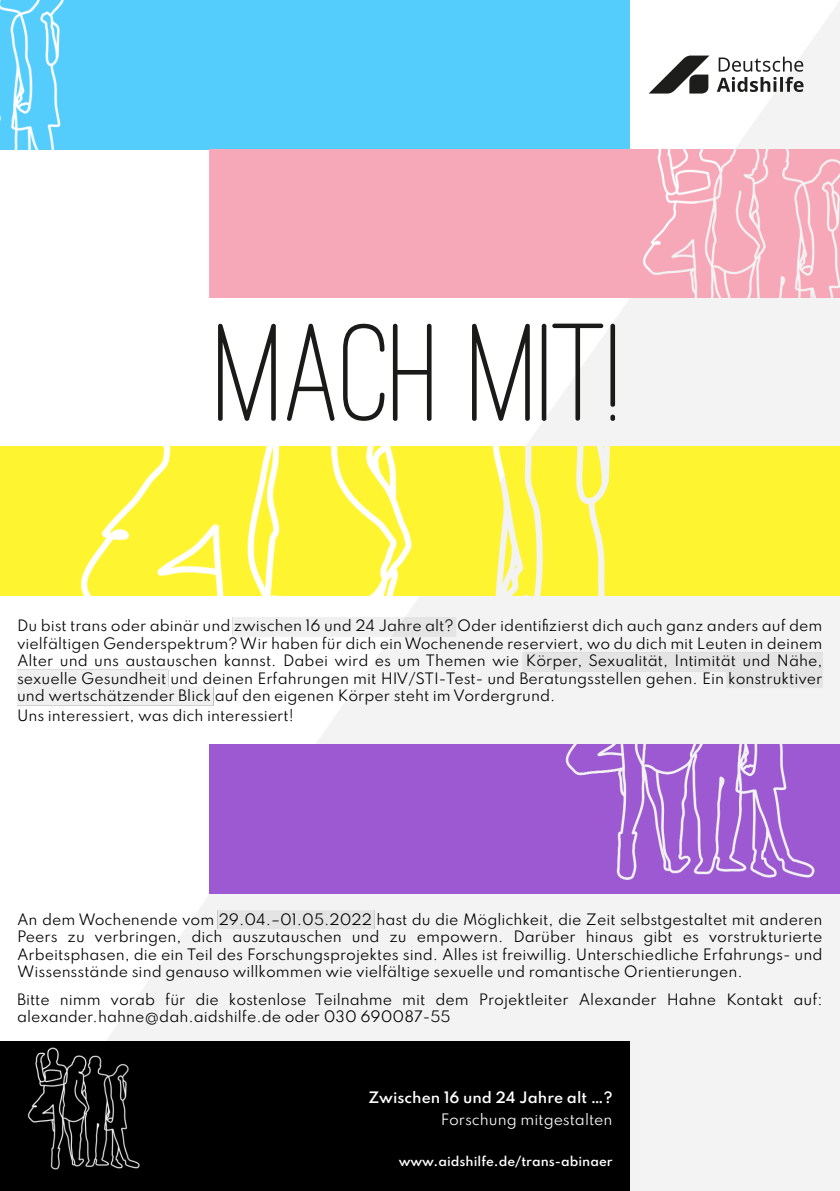
<style>
.page{position:relative;width:840px;height:1191px;background:#fff}
.page>*{position:absolute;margin:0;border:0;box-sizing:border-box;transform-origin:0 0}
.t1{font:500 144px "Ostrich Sans Rounded";color:#1a1a18}
.t2{font:14px/17.6px "Spartan";color:#000;text-align:justify}
.t3{font:600 14px "Spartan";color:#fff}
.t4{font:14px "Spartan";color:#fff}
.t5{font:600 12px "Spartan";color:#fff}
</style>
<div class="page">
<img style="left:0;top:0;width:839px;height:1191px">
<div style="left:0;top:0;width:629px;height:149px;background:#55cdfc"></div>
<div style="left:210px;top:149px;width:629px;height:149px;background:#f7a8b8"></div>
<img style="left:0;top:447px;width:839px;height:148px">
<div style="left:822px;top:744px;width:17px;height:149px;background:#9c59d1"></div>
<div style="left:0;top:1042px;width:629px;height:149px;background:#000"></div>
<img style="left:17px;top:617px;width:805px;height:312px">
<svg style="left:648px;top:56px;width:155px;height:38px"></svg>
<h1 class="t1" style="left:217px;top:313px;width:407px">MACH MIT!</h1>
<p class="t2" style="left:17px;top:618px;width:807px">Du bist trans oder abinär und zwischen 16 und 24 Jahre alt? Oder identifizierst dich auch ganz anders auf dem vielfältigen Genderspektrum?Wir haben für dich einWochenende reserviert, wo du dich mit Leuten in deinem Alter und uns austauschen kannst. Dabei wird es um Themen wie Körper, Sexualität, Intimität und Nähe, sexuelle Gesundheit und deinen Erfahrungen mit HIV/STI-Test- und Beratungsstellen gehen. Ein konstruktiver und wertschätzender Blick auf den eigenen Körper steht im Vordergrund.</p>
<p class="t2" style="left:17px;top:708px;width:278px">Uns interessiert, was dich interessiert!</p>
<p class="t2" style="left:17px;top:912px;width:807px">An dem Wochenende vom 29.04.–01.05.2022 hast du die Möglichkeit, die Zeit selbstgestaltet mit anderen Peers zu verbringen, dich auszutauschen und zu empowern. Darüber hinaus gibt es vorstrukturierte Arbeitsphasen, die ein Teil des Forschungsprojektes sind. Alles ist freiwillig. Unterschiedliche Erfahrungs- und Wissensstände sind genauso willkommen wie vielfältige sexuelle und romantische Orientierungen.</p>
<p class="t2" style="left:17px;top:992px;width:807px">Bitte nimm vorab für die kostenlose Teilnahme mit dem Projektleiter Alexander Hahne Kontakt auf: alexander.hahne@dah.aidshilfe.de oder 030 690087-55</p>
<p class="t3" style="left:368px;top:1091px;width:246px">Zwischen 16 und 24 Jahre alt …?</p>
<p class="t4" style="left:441px;top:1112px;width:173px">Forschung mitgestalten</p>
<p class="t5" style="left:398px;top:1155px;width:215px">www.aidshilfe.de/trans-abinaer</p>
</div>
